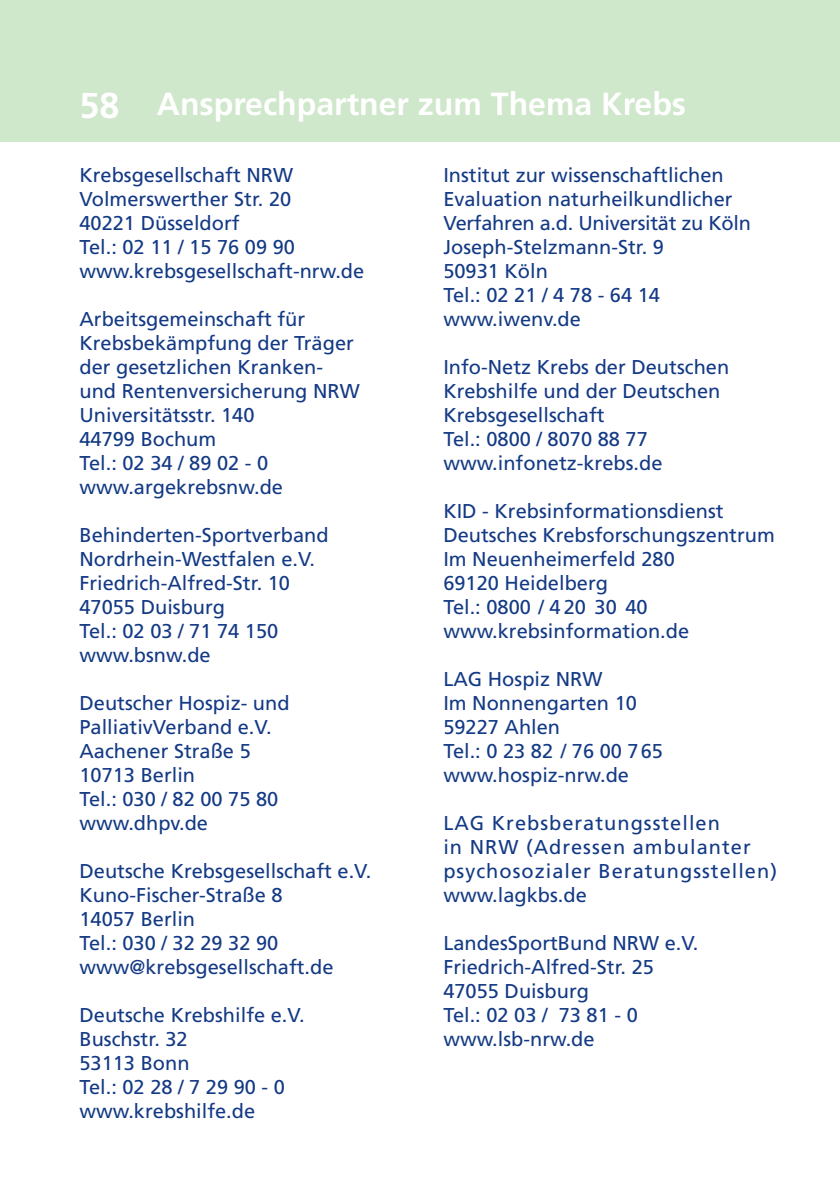
<style>
.page{position:relative;width:840px;height:1191px;background:#fff}
.page>*{position:absolute;margin:0;border:0;box-sizing:border-box;transform-origin:0 0}
.t1{font:700 32px "Frutiger LT";color:#fff}
.t2{font:20px/24px "Frutiger LT";color:#143a85}
.t3{font:20px/24px "Frutiger LT";letter-spacing:.05em;color:#143a85}
.s1{font-size:36px}
</style>
<div class="page">
<div style="left:828px;top:0;width:11px;height:142px;background:#cfe7ca"></div>
<div style="left:0;top:0;width:838px;height:142px;background:#cfe7ca"></div>
<h1 class="t1" style="left:79px;top:91px;width:608px"><span class="s1">58</span> Ansprechpartner zum Thema Krebs</h1>
<p class="t2" style="left:79px;top:164px;width:286px">Krebsgesellschaft NRW<br>Volmerswerther Str. 20<br>40221 Düsseldorf<br>Tel.: 02 11 / 15 76 09 90 www.krebsgesellschaft-nrw.de</p>
<p class="t2" style="left:79px;top:308px;width:282px">Arbeitsgemeinschaft für<br>Krebsbekämpfung der Träger der gesetzlichen Kranken&shy;und Rentenversicherung NRW<br>Universitätsstr. 140<br>44799 Bochum<br>Tel.: 02 34 / 89 02 - 0 www.argekrebsnw.de</p>
<p class="t2" style="left:79px;top:524px;width:250px">Behinderten-Sportverband<br>Nordrhein-Westfalen e.V.<br>Friedrich-Alfred-Str. 10<br>47055 Duisburg<br>Tel.: 02 03 / 71 74 150 www.bsnw.de</p>
<p class="t2" style="left:79px;top:692px;width:211px">Deutscher Hospiz- und<br>PalliativVerband e.V.<br>Aachener Straße 5<br>10713 Berlin<br>Tel.: 030 / 82 00 75 80 www.dhpv.de</p>
<p class="t2" style="left:79px;top:860px;width:293px">Deutsche Krebsgesellschaft e.V.<br>Kuno-Fischer-Straße 8<br>14057 Berlin<br>Tel.: 030 / 32 29 32 90 www@krebsgesellschaft.de</p>
<p class="t2" style="left:79px;top:1004px;width:226px">Deutsche Krebshilfe e.V.<br>Buschstr. 32<br>53113 Bonn<br>Tel.: 02 28 / 7 29 90 - 0 www.krebshilfe.de</p>
<p class="t2" style="left:443px;top:164px;width:309px">Institut zur wissenschaftlichen<br>Evaluation naturheilkundlicher<br>Verfahren a.d. Universität zu Köln<br>Joseph-Stelzmann-Str. 9<br>50931 Köln<br>Tel.: 02 21 / 4 78 - 64 14 www.iwenv.de</p>
<p class="t2" style="left:443px;top:356px;width:287px">Info-Netz Krebs der Deutschen<br>Krebshilfe und der Deutschen<br>Krebsgesellschaft<br>Tel.: 0800 / 8070 88 77 www.infonetz-krebs.de</p>
<p class="t2" style="left:443px;top:500px;width:333px">KID - Krebsinformationsdienst<br>Deutsches Krebsforschungszentrum<br>Im Neuenheimerfeld 280<br>69120 Heidelberg<br>Tel.: 0800 / 4 20 30 40 www.krebsinformation.de</p>
<p class="t2" style="left:443px;top:668px;width:221px">LAG Hospiz NRW<br>Im Nonnengarten 10<br>59227 Ahlen<br>Tel.: 0 23 82 / 76 00 765 www.hospiz-nrw.de</p>
<p class="t3" style="left:443px;top:812px;width:335px">LAG Krebsberatungsstellen<br>in NRW (Adressen ambulanter psychosozialer Beratungsstellen) www.lagkbs.de</p>
<p class="t2" style="left:443px;top:932px;width:256px">LandesSportBund NRW e.V.<br>Friedrich-Alfred-Str. 25<br>47055 Duisburg<br>Tel.: 02 03 / 73 81 - 0 www.lsb-nrw.de</p>
</div>
